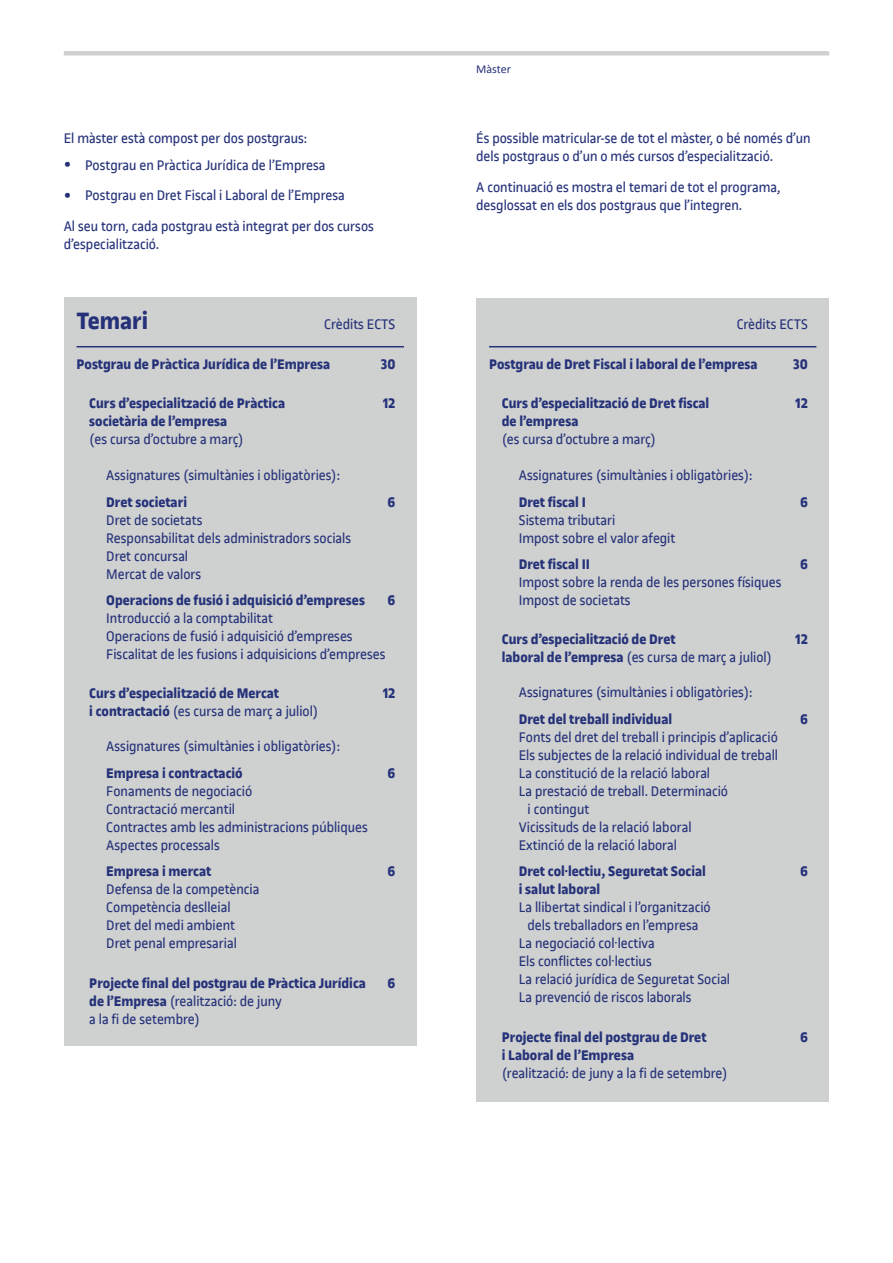
<style>
.page{position:relative;width:893px;height:1263px;background:#fff}
.page>*{position:absolute;margin:0;border:0;box-sizing:border-box;transform-origin:0 0}
.t1{font:700 25.5px "UOC Sans";color:#253279}
.t2{font:15px/18px "UOC Sans";color:#253279}
.t3{font:700 15px "UOC Sans";color:#253279}
.t4{font:12px "Calibri";color:#253279}
.s1{font-weight:700;font-size:19.5px}
.s2{font-weight:700}
</style>
<div class="page">
<div style="left:64px;top:51px;width:765px;height:5px;background:#cfd1d0"></div>
<div style="left:64px;top:298px;width:353px;height:748px;background:#cfd1d0"></div>
<div style="left:476px;top:298px;width:353px;height:803px;background:#cfd1d0"></div>
<hr style="left:77px;top:346px;width:327px;height:1px;background:#253279">
<hr style="left:489px;top:346px;width:327px;height:1px;background:#253279">
<p class="t2" style="left:64px;top:129px;width:245px">El màster està compost per dos postgraus:</p>
<p class="t2" style="left:64px;top:156px;width:263px"><span class="s1">•</span> Postgrau en Pràctica Jurídica de l’Empresa</p>
<p class="t2" style="left:64px;top:180px;width:312px;line-height:30.8px"><span class="s1">•</span> Postgrau en Dret Fiscal i Laboral de l’Empresa<br>Al seu torn, cada postgrau està integrat per dos cursos</p>
<p class="t2" style="left:64px;top:235px;width:97px">d’especialització.</p>
<h1 class="t1" style="left:77px;top:307px;width:73px">Temari</h1>
<p class="t2" style="left:324px;top:316px;width:73px">Crèdits ECTS</p>
<p class="t3" style="left:77px;top:355px;width:255px">Postgrau de Pràctica Jurídica de l’Empresa</p>
<p class="t3" style="left:381px;top:355px;width:16px">30</p>
<p class="t3" style="left:89px;top:395px;width:197px">Curs d’especialització de Pràctica</p>
<p class="t3" style="left:383px;top:395px;width:14px">12</p>
<p class="t3" style="left:89px;top:413px;width:140px">societària de l’empresa</p>
<p class="t2" style="left:89px;top:430px;width:156px">(es cursa d’octubre a març)</p>
<p class="t2" style="left:106px;top:466px;width:235px">Assignatures (simultànies i obligatòries):</p>
<p class="t3" style="left:106px;top:493px;width:82px">Dret societari</p>
<p class="t3" style="left:388px;top:493px;width:9px">6</p>
<p class="t2" style="left:106px;top:511px;width:246px">Dret de societats<br>Responsabilitat dels administradors socials<br>Dret concursal<br>Mercat de valors</p>
<p class="t3" style="left:106px;top:592px;width:260px">Operacions de fusió i adquisició d’empreses</p>
<p class="t3" style="left:388px;top:592px;width:9px">6</p>
<p class="t2" style="left:106px;top:609px;width:281px">Introducció a la comptabilitat<br>Operacions de fusió i adquisició d’empreses<br>Fiscalitat de les fusions i adquisicions d’empreses</p>
<p class="t3" style="left:89px;top:685px;width:191px">Curs d’especialització de Mercat</p>
<p class="t3" style="left:383px;top:685px;width:14px">12</p>
<p class="t2" style="left:89px;top:702px;width:230px"><span class="s2">i contractació</span> (es cursa de març a juliol)</p>
<p class="t2" style="left:106px;top:738px;width:235px">Assignatures (simultànies i obligatòries):</p>
<p class="t3" style="left:106px;top:764px;width:138px">Empresa i contractació</p>
<p class="t3" style="left:388px;top:764px;width:9px">6</p>
<p class="t2" style="left:106px;top:782px;width:263px">Fonaments de negociació<br>Contractació mercantil<br>Contractes amb les administracions públiques<br>Aspectes processals</p>
<p class="t3" style="left:106px;top:863px;width:107px">Empresa i mercat</p>
<p class="t3" style="left:388px;top:863px;width:9px">6</p>
<p class="t2" style="left:106px;top:881px;width:155px">Defensa de la competència<br>Competència deslleial<br>Dret del medi ambient<br>Dret penal empresarial</p>
<p class="t3" style="left:89px;top:974px;width:278px">Projecte final del postgrau de Pràctica Jurídica</p>
<p class="t3" style="left:388px;top:974px;width:9px">6</p>
<p class="t2" style="left:89px;top:992px;width:194px"><span class="s2">de l’Empresa</span> (realització: de juny a la fi de setembre)</p>
<p class="t4" style="left:476px;top:61px;width:36px">Màster</p>
<p class="t2" style="left:476px;top:129px;width:336px">És possible matricular-se de tot el màster, o bé només d’un dels postgraus o d’un o més cursos d’especialització.</p>
<p class="t2" style="left:476px;top:178px;width:306px">A continuació es mostra el temari de tot el programa, desglossat en els dos postgraus que l’integren.</p>
<p class="t2" style="left:737px;top:316px;width:73px">Crèdits ECTS</p>
<p class="t3" style="left:489px;top:355px;width:270px">Postgrau de Dret Fiscal i laboral de l’empresa</p>
<p class="t3" style="left:793px;top:355px;width:16px">30</p>
<p class="t3" style="left:502px;top:395px;width:209px">Curs d’especialització de Dret fiscal</p>
<p class="t3" style="left:796px;top:395px;width:14px">12</p>
<p class="t3" style="left:502px;top:413px;width:78px">de l’empresa</p>
<p class="t2" style="left:502px;top:430px;width:156px">(es cursa d’octubre a març)</p>
<p class="t2" style="left:519px;top:466px;width:235px">Assignatures (simultànies i obligatòries):</p>
<p class="t3" style="left:519px;top:493px;width:69px">Dret fiscal I</p>
<p class="t3" style="left:800px;top:493px;width:9px">6</p>
<p class="t2" style="left:519px;top:511px;width:158px">Sistema tributari<br>Impost sobre el valor afegit</p>
<p class="t3" style="left:519px;top:556px;width:73px">Dret fiscal II</p>
<p class="t3" style="left:800px;top:556px;width:9px">6</p>
<p class="t2" style="left:519px;top:573px;width:264px">Impost sobre la renda de les persones físiques<br>Impost de societats</p>
<p class="t3" style="left:502px;top:631px;width:175px">Curs d’especialització de Dret</p>
<p class="t3" style="left:796px;top:631px;width:14px">12</p>
<p class="t2" style="left:502px;top:648px;width:272px"><span class="s2">laboral de l’empresa</span> (es cursa de març a juliol)</p>
<p class="t2" style="left:519px;top:684px;width:235px">Assignatures (simultànies i obligatòries):</p>
<p class="t3" style="left:519px;top:710px;width:155px">Dret del treball individual</p>
<p class="t3" style="left:800px;top:710px;width:9px">6</p>
<p class="t2" style="left:519px;top:728px;width:261px">Fonts del dret del treball i principis d’aplicació</p>
<p class="t2" style="left:519px;top:746px;width:261px">Els subjectes de la relació individual de treball</p>
<p class="t2" style="left:519px;top:764px;width:193px">La constitució de la relació laboral</p>
<p class="t2" style="left:519px;top:782px;width:211px">La prestació de treball. Determinació</p>
<p class="t2" style="left:528px;top:800px;width:63px">i contingut</p>
<p class="t2" style="left:519px;top:818px;width:174px">Vicissituds de la relació laboral</p>
<p class="t2" style="left:519px;top:836px;width:160px">Extinció de la relació laboral</p>
<p class="t3" style="left:519px;top:863px;width:189px">Dret col·lectiu, Seguretat Social</p>
<p class="t3" style="left:800px;top:863px;width:9px">6</p>
<p class="t3" style="left:519px;top:881px;width:83px">i salut laboral</p>
<p class="t2" style="left:519px;top:899px;width:193px">La llibertat sindical i l’organització</p>
<p class="t2" style="left:528px;top:917px;width:172px">dels treballadors en l’empresa</p>
<p class="t2" style="left:519px;top:935px;width:138px">La negociació col·lectiva</p>
<p class="t2" style="left:519px;top:953px;width:134px">Els conflictes col·lectius</p>
<p class="t2" style="left:519px;top:971px;width:213px">La relació jurídica de Seguretat Social</p>
<p class="t2" style="left:519px;top:989px;width:174px">La prevenció de riscos laborals</p>
<p class="t3" style="left:502px;top:1028px;width:206px">Projecte final del postgrau de Dret</p>
<p class="t3" style="left:800px;top:1028px;width:9px">6</p>
<p class="t3" style="left:502px;top:1046px;width:134px">i Laboral de l’Empresa</p>
<p class="t2" style="left:502px;top:1064px;width:227px">(realització: de juny a la fi de setembre)</p>
</div>
